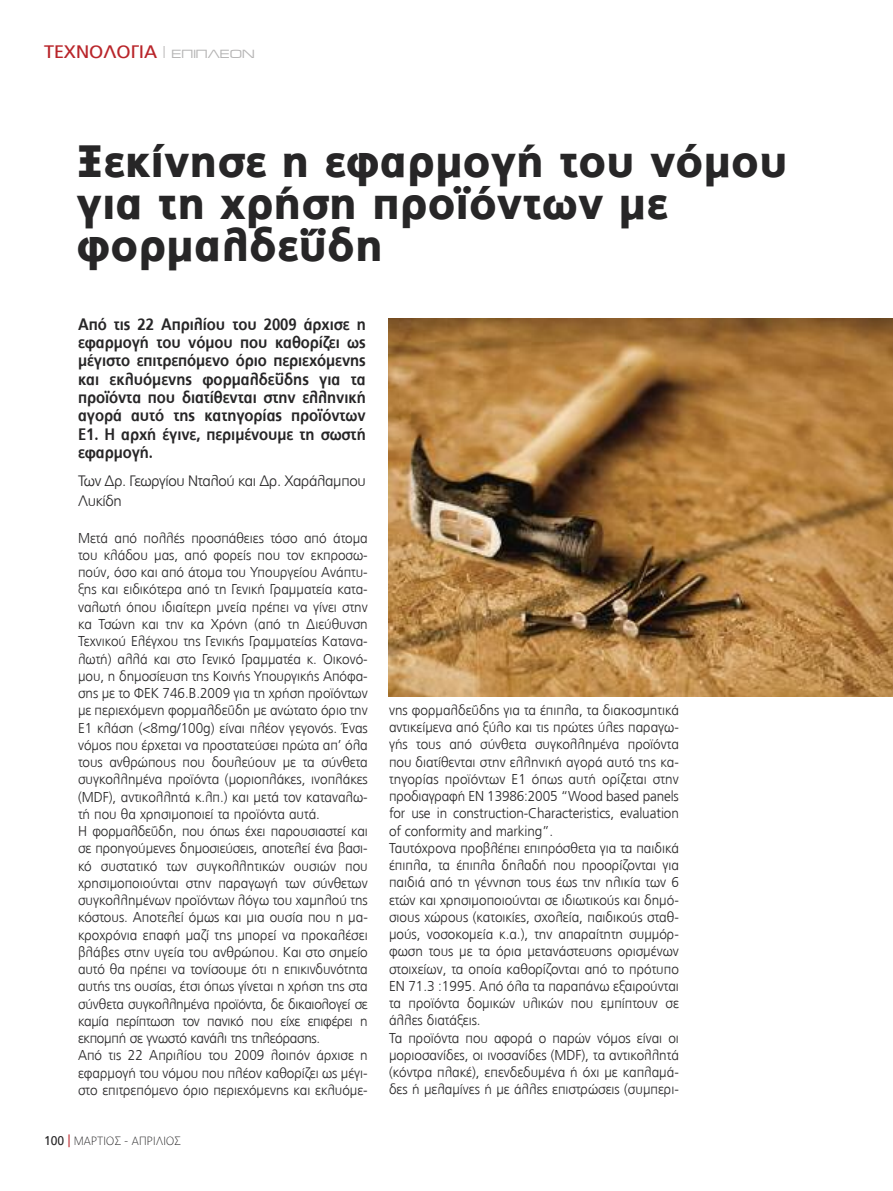
<style>
.page{position:relative;width:893px;height:1191px;background:#fff}
.page>*{position:absolute;margin:0;border:0;box-sizing:border-box;transform-origin:0 0}
.t1{font:900 45px/42px "PF Catalog";color:#272627;scale:.95 1}
.t2{font:18px "PF Catalog";color:#b9252a;scale:1.05 1}
.t3{font:700 16.5px/18.3px "PF Catalog";letter-spacing:-.005em;color:#272627;text-align:justify;scale:.9 1}
.t4{font:300 15px/20.7px "PF Catalog";letter-spacing:-.02em;color:#272627}
.t5{font:300 14.25px/17.2px "PF Catalog";color:#272627;scale:.95 1}
.t6{font:100 12px "PF Catalog";letter-spacing:.025em;color:#272627}
.s1{font-family:"Naxos";font-size:12px;color:#b4b3b3}
.s2{font-weight:400;font-size:12.75px}
.s3{font-weight:400;font-size:12.75px;color:#b9252a}
</style>
<div class="page">
<img style="left:388px;top:319px;width:505px;height:377px">
<p class="t2" style="left:44px;top:42px;width:202px">ΤΕΧΝΟΛΟΓΙΑ <sup>|</sup> <span class="s1">EΠIΠΛEON</span></p>
<h1 class="t1" style="left:77px;top:141px;width:750px">Ξεκίνησε η εφαρμογή του νόμου για τη χρήση προϊόντων με φορμαλδεΰδη</h1>
<p class="t3" style="left:78px;top:315px;width:321px">Από τις 22 Απριλίου του 2009 άρχισε η εφαρμογή του νόμου που καθορίζει ως μέγιστο επιτρεπόμενο όριο περιεχόμενης και εκλυόμενης φορμαλδεΰδης για τα προϊόντα που διατίθενται στην ελληνική αγορά αυτό της κατηγορίας προϊόντων Ε1. Η αρχή έγινε, περιμένουμε τη σωστή εφαρμογή.</p>
<p class="t4" style="left:78px;top:470px;width:289px">Των Δρ. Γεωργίου Νταλού και Δρ. Χαράλαμπου<br>Λυκίδη</p>
<p class="t5" style="left:78px;top:529px;width:307px">Mετά από πολλές προσπάθειες τόσο από άτομα του κλάδου μας, από φορείς που τον εκπροσω&shy;πούν, όσο και από άτομα του Υπουργείου Ανάπτυ&shy;ξης και ειδικότερα από τη Γενική Γραμματεία κατα&shy;ναλωτή όπου ιδιαίτερη μνεία πρέπει να γίνει στην κα Τσώνη και την κα Χρόνη (από τη Διεύθυνση Τεχνικού Ελέγχου της Γενικής Γραμματείας Κατανα&shy;λωτή) αλλά και στο Γενικό Γραμματέα κ. Οικονό&shy;μου, η δημοσίευση της Κοινής Υπουργικής Απόφα&shy;σης με το ΦΕΚ 746.Β.2009 για τη χρήση προϊόντων με περιεχόμενη φορμαλδεΰδη με ανώτατο όριο την Ε1 κλάση (&lt;8mg/100g) είναι πλέον γεγονός. Ένας νόμος που έρχεται να προστατεύσει πρώτα απ’ όλα τους ανθρώπους που δουλεύουν με τα σύνθετα συγκολλημένα προϊόντα (μοριοπλάκες, ινοπλάκες (MDF), αντικολλητά κ.λπ.) και μετά τον καταναλω&shy;τή που θα χρησιμοποιεί τα προϊόντα αυτά.<br>Η φορμαλδεΰδη, που όπως έχει παρουσιαστεί και σε προηγούμενες δημοσιεύσεις, αποτελεί ένα βασι&shy;κό συστατικό των συγκολλητικών ουσιών που χρησιμοποιούνται στην παραγωγή των σύνθετων συγκολλημένων προϊόντων λόγω του χαμηλού της κόστους. Αποτελεί όμως και μια ουσία που η μα&shy;κροχρόνια επαφή μαζί της μπορεί να προκαλέσει βλάβες στην υγεία του ανθρώπου. Και στο σημείο αυτό θα πρέπει να τονίσουμε ότι η επικινδυνότητα αυτής της ουσίας, έτσι όπως γίνεται η χρήση της στα σύνθετα συγκολλημένα προϊόντα, δε δικαιολογεί σε καμία περίπτωση τον πανικό που είχε επιφέρει η εκπομπή σε γνωστό κανάλι της τηλεόρασης.<br>Από τις 22 Απριλίου του 2009 λοιπόν άρχισε η εφαρμογή του νόμου που πλέον καθορίζει ως μέγι&shy;στο επιτρεπόμενο όριο περιεχόμενης και εκλυόμε-</p>
<p class="t6" style="left:44px;top:1134px;width:138px"><span class="s2">100</span> <span class="s3">|</span> ΜΑΡΤΙΟΣ - ΑΠΡΙΛΙΟΣ</p>
<p class="t5" style="left:389px;top:701px;width:307px">νης φορμαλδεΰδης για τα έπιπλα, τα διακοσμητικά αντικείμενα από ξύλο και τις πρώτες ύλες παραγω&shy;γής τους από σύνθετα συγκολλημένα προϊόντα που διατίθενται στην ελληνική αγορά αυτό της κα&shy;τηγορίας προϊόντων Ε1 όπως αυτή ορίζεται στην προδιαγραφή ΕΝ 13986:2005 “Wood based panels for use in construction-Characteristics, evaluation of conformity and marking”.<br>Ταυτόχρονα προβλέπει επιπρόσθετα για τα παιδικά έπιπλα, τα έπιπλα δηλαδή που προορίζονται για παιδιά από τη γέννηση τους έως την ηλικία των 6 ετών και χρησιμοποιούνται σε ιδιωτικούς και δημό&shy;σιους χώρους (κατοικίες, σχολεία, παιδικούς σταθ&shy;μούς, νοσοκομεία κ.α.), την απαραίτητη συμμόρ&shy;φωση τους με τα όρια μετανάστευσης ορισμένων στοιχείων, τα οποία καθορίζονται από το πρότυπο ΕΝ 71.3 :1995. Από όλα τα παραπάνω εξαιρούνται τα προϊόντα δομικών υλικών που εμπίπτουν σε άλλες διατάξεις.<br>Τα προϊόντα που αφορά ο παρών νόμος είναι οι μοριοσανίδες, οι ινοσανίδες (MDF), τα αντικολλητά (κόντρα πλακέ), επενδεδυμένα ή όχι με καπλαμά&shy;δες ή μελαμίνες ή με άλλες επιστρώσεις (συμπερι-</p>
</div>
